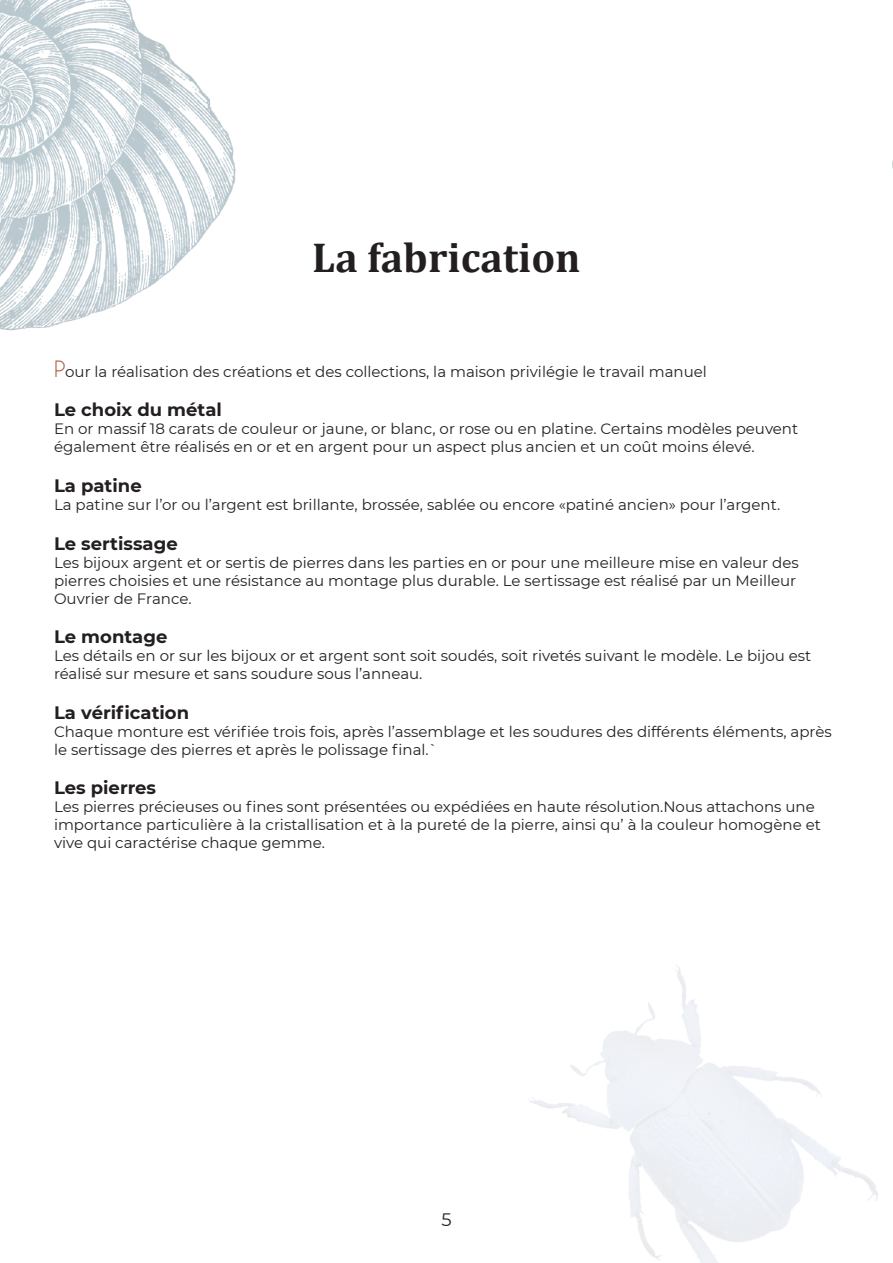
<style>
.page{position:relative;width:893px;height:1263px;background:#fff}
.page>*{position:absolute;margin:0;border:0;box-sizing:border-box;transform-origin:0 0}
.t1{font:700 42px "Cambria";color:#231f20}
.t2{font:700 18px "Montserrat";color:#231f20}
.t3{font:18px "Montserrat";color:#231f20}
.t4{font:15px/18px "Montserrat";color:#231f20}
.s1{font-family:"Caviar Dreams";font-size:21px;color:#a64723}
</style>
<div class="page">
<svg style="left:0;top:0;width:236px;height:331px"></svg>
<svg style="left:529px;top:965px;width:349px;height:298px"></svg>
<p class="t1" style="left:312px;top:228px;width:270px">La fabrication</p>
<p class="t4" style="left:54px;top:362px;width:654px"><span class="s1">P</span>our la réalisation des créations et des collections, la maison privilégie le travail manuel</p>
<p class="t2" style="left:54px;top:397px;width:169px">Le choix du métal</p>
<p class="t4" style="left:54px;top:420px;width:746px">En or massif 18 carats de couleur or jaune, or blanc, or rose ou en platine. Certains modèles peuvent également être réalisés en or et en argent pour un aspect plus ancien et un coût moins élevé.</p>
<p class="t2" style="left:54px;top:473px;width:89px">La patine</p>
<p class="t4" style="left:54px;top:495px;width:728px">La patine sur l’or ou l’argent est brillante, brossée, sablée ou encore «patiné ancien» pour l’argent.</p>
<p class="t2" style="left:54px;top:530px;width:125px">Le sertissage</p>
<p class="t4" style="left:54px;top:553px;width:746px">Les bijoux argent et or sertis de pierres dans les parties en or pour une meilleure mise en valeur des pierres choisies et une résistance au montage plus durable. Le sertissage est réalisé par un Meilleur<br>Ouvrier de France.</p>
<p class="t2" style="left:54px;top:624px;width:115px">Le montage</p>
<p class="t4" style="left:54px;top:646px;width:759px">Les détails en or sur les bijoux or et argent sont soit soudés, soit rivetés suivant le modèle. Le bijou est réalisé sur mesure et sans soudure sous l’anneau.</p>
<p class="t2" style="left:54px;top:699px;width:137px">La vérification</p>
<p class="t4" style="left:54px;top:722px;width:779px">Chaque monture est vérifiée trois fois, après l’assemblage et les soudures des différents éléments, après le sertissage des pierres et après le polissage final.`</p>
<p class="t2" style="left:54px;top:775px;width:104px">Les pierres</p>
<p class="t4" style="left:54px;top:798px;width:768px">Les pierres précieuses ou fines sont présentées ou expédiées en haute résolution.Nous attachons une importance particulière à la cristallisation et à la pureté de la pierre, ainsi qu’ à la couleur homogène et vive qui caractérise chaque gemme.</p>
<p class="t3" style="left:441px;top:1207px;width:12px">5</p>
</div>
